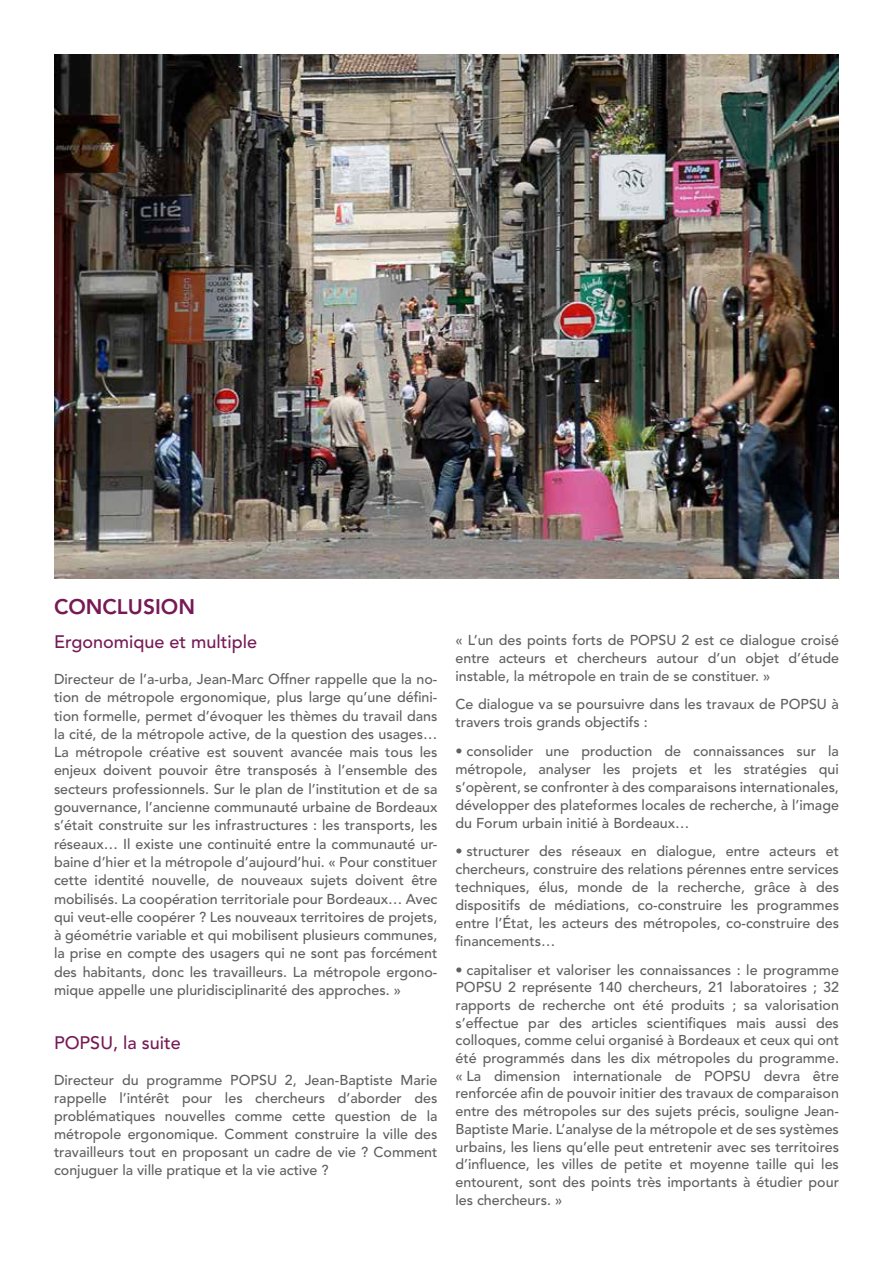
<style>
.page{position:relative;width:893px;height:1263px;background:#fff}
.page>*{position:absolute;margin:0;border:0;box-sizing:border-box;transform-origin:0 0}
.t1{font:800 21px "Avenir LT Std";color:#761a56}
.t2{font:500 18px "Avenir LT Std";color:#761a56}
.t3{font:500 14.25px/18.3px "Avenir LT Std";color:#60605f;text-align:justify}
</style>
<div class="page">
<img style="left:54px;top:55px;width:785px;height:523px">
<h1 class="t1" style="left:54px;top:594px;width:143px">CONCLUSION</h1>
<p class="t2" style="left:54px;top:631px;width:205px">Ergonomique et multiple</p>
<p class="t3" style="left:54px;top:670px;width:385px">Directeur de l’a-urba, Jean-Marc Offner rappelle que la no&shy;tion de métropole ergonomique, plus large qu’une défini&shy;tion formelle, permet d’évoquer les thèmes du travail dans la cité, de la métropole active, de la question des usages… La métropole créative est souvent avancée mais tous les enjeux doivent pouvoir être transposés à l’ensemble des secteurs professionnels. Sur le plan de l’institution et de sa gouvernance, l’ancienne communauté urbaine de Bordeaux s’était construite sur les infrastructures : les transports, les réseaux… Il existe une continuité entre la communauté ur&shy;baine d’hier et la métropole d’aujourd’hui. « Pour constituer cette identité nouvelle, de nouveaux sujets doivent être mobilisés. La coopération territoriale pour Bordeaux… Avec qui veut-elle coopérer ? Les nouveaux territoires de projets, à géométrie variable et qui mobilisent plusieurs communes, la prise en compte des usagers qui ne sont pas forcément des habitants, donc les travailleurs. La métropole ergono&shy;mique appelle une pluridisciplinarité des approches. »</p>
<p class="t2" style="left:54px;top:1032px;width:128px">POPSU, la suite</p>
<p class="t3" style="left:54px;top:1071px;width:385px">Directeur du programme POPSU 2, Jean-Baptiste Marie rappelle l’intérêt pour les chercheurs d’aborder des problématiques nouvelles comme cette question de la métropole ergonomique. Comment construire la ville des travailleurs tout en proposant un cadre de vie ? Comment conjuguer la ville pratique et la vie active ?</p>
<p class="t3" style="left:455px;top:631px;width:385px">« L’un des points forts de POPSU 2 est ce dialogue croisé entre acteurs et chercheurs autour d’un objet d’étude instable, la métropole en train de se constituer. »</p>
<p class="t3" style="left:455px;top:696px;width:385px">Ce dialogue va se poursuivre dans les travaux de POPSU à travers trois grands objectifs :</p>
<p class="t3" style="left:455px;top:742px;width:385px">• consolider une production de connaissances sur la métropole, analyser les projets et les stratégies qui s’opèrent, se confronter à des comparaisons internationales, développer des plateformes locales de recherche, à l’image du Forum urbain initié à Bordeaux…</p>
<p class="t3" style="left:455px;top:843px;width:385px">• structurer des réseaux en dialogue, entre acteurs et chercheurs, construire des relations pérennes entre services techniques, élus, monde de la recherche, grâce à des dispositifs de médiations, co-construire les programmes entre l’État, les acteurs des métropoles, co-construire des financements…</p>
<p class="t3" style="left:455px;top:961px;width:385px;line-height:17.7px">• capitaliser et valoriser les connaissances : le programme POPSU 2 représente 140 chercheurs, 21 laboratoires ; 32 rapports de recherche ont été produits ; sa valorisation s’effectue par des articles scientifiques mais aussi des colloques, comme celui organisé à Bordeaux et ceux qui ont été programmés dans les dix métropoles du programme. « La dimension internationale de POPSU devra être renforcée afin de pouvoir initier des travaux de comparaison entre des métropoles sur des sujets précis, souligne Jean-Baptiste Marie. L’analyse de la métropole et de ses systèmes urbains, les liens qu’elle peut entretenir avec ses territoires d’influence, les villes de petite et moyenne taille qui les entourent, sont des points très importants à étudier pour les chercheurs. »</p>
</div>
